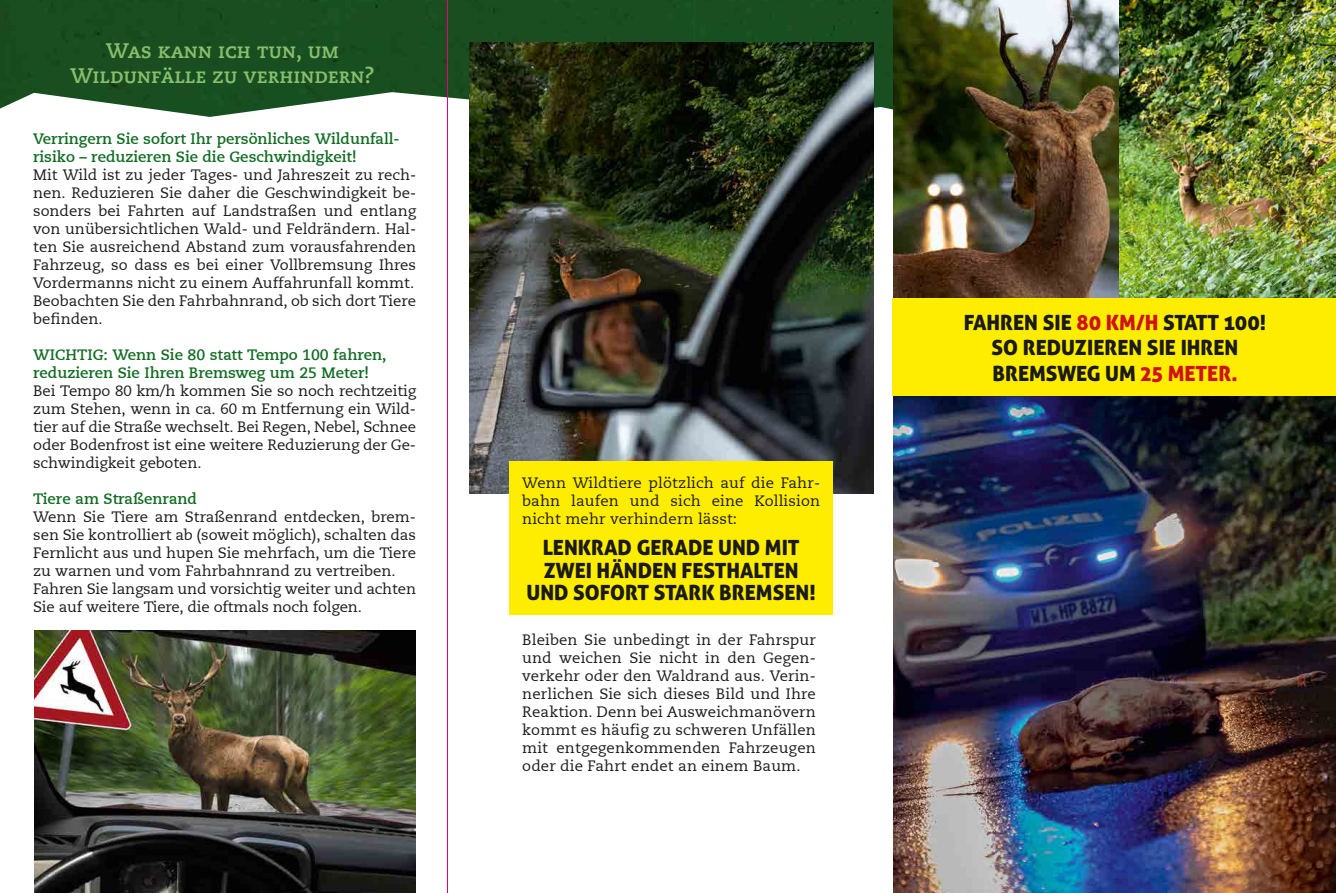
<style>
.page{position:relative;width:1336px;height:893px;background:#fff}
.page>*{position:absolute;margin:0;border:0;box-sizing:border-box;transform-origin:0 0}
.t1{font:21px/22.5px "Aller Display";color:#1a1a18;text-align:center}
.t2{font:21px/25.2px "Caecilia Bold SC";color:#8abe6d;text-align:center}
.t3{font:15px/18px "Caecilia LT";color:#1a1a18;text-align:justify}
.t4{font:700 15px/18px "Caecilia LT";color:#116c22}
.s1{color:#cd1316}
</style>
<div class="page">
<img style="left:0;top:0;width:694px;height:117px">
<img style="left:694px;top:0;width:198px;height:134px">
<img style="left:469px;top:43px;width:404px;height:451px">
<div style="left:509px;top:462px;width:323px;height:153px;background:#ffed00"></div>
<hr style="left:446px;top:0;width:1px;height:893px;background:#e5007d">
<hr style="left:892px;top:0;width:1px;height:893px;background:#e5007d">
<img style="left:34px;top:631px;width:382px;height:262px">
<img style="left:893px;top:395px;width:442px;height:498px">
<img style="left:893px;top:0;width:442px;height:298px">
<div style="left:892px;top:298px;width:443px;height:97px;background:#ffed00"></div>
<h1 class="t2" style="left:70px;top:38px;width:306px">Was kann ich tun, um<br>Wildunfälle zu verhindern?</h1>
<p class="t4" style="left:33px;top:130px;width:368px">Verringern Sie sofort Ihr persönliches Wildunfall&shy;risiko – reduzieren Sie die Geschwindigkeit!</p>
<p class="t3" style="left:33px;top:166px;width:384px;text-align:left">Mit Wild ist zu jeder Tages- und Jahreszeit zu rech&shy;nen. Reduzieren Sie daher die Geschwindigkeit be&shy;sonders bei Fahrten auf Landstraßen und entlang von unübersichtlichen Wald- und Feldrändern. Hal&shy;ten Sie ausreichend Abstand zum vorausfahrenden Fahrzeug, so dass es bei einer Vollbremsung Ihres Vordermanns nicht zu einem Auffahrunfall kommt.<br>Beobachten Sie den Fahrbahnrand, ob sich dort Tiere befinden.</p>
<p class="t4" style="left:33px;top:346px;width:355px">WICHTIG: Wenn Sie 80 statt Tempo 100 fahren, reduzieren Sie Ihren Bremsweg um 25 Meter!</p>
<p class="t3" style="left:33px;top:382px;width:384px">Bei Tempo 80 km/h kommen Sie so noch rechtzeitig zum Stehen, wenn in ca. 60 m Entfernung ein Wild&shy;tier auf die Straße wechselt. Bei Regen, Nebel, Schnee oder Bodenfrost ist eine weitere Reduzierung der Ge&shy;schwindigkeit geboten.</p>
<p class="t4" style="left:33px;top:490px;width:165px">Tiere am Straßenrand</p>
<p class="t3" style="left:33px;top:508px;width:384px;text-align:left">Wenn Sie Tiere am Straßenrand entdecken, brem&shy;sen Sie kontrolliert ab (soweit möglich), schalten das Fernlicht aus und hupen Sie mehrfach, um die Tiere zu warnen und vom Fahrbahnrand zu vertreiben.<br>Fahren Sie langsam und vorsichtig weiter und achten Sie auf weitere Tiere, die oftmals noch folgen.</p>
<p class="t3" style="left:522px;top:474px;width:299px">Wenn Wildtiere plötzlich auf die Fahr&shy;bahn laufen und sich eine Kollision nicht mehr verhindern lässt:</p>
<h1 class="t1" style="left:526px;top:536px;width:291px">LENKRAD GERADE UND MIT<br>ZWEI HÄNDEN FESTHALTEN<br>UND SOFORT STARK BREMSEN!</h1>
<p class="t3" style="left:522px;top:631px;width:295px">Bleiben Sie unbedingt in der Fahrspur und weichen Sie nicht in den Gegen&shy;verkehr oder den Waldrand aus. Verin&shy;nerlichen Sie sich dieses Bild und Ihre Reaktion. Denn bei Ausweichmanövern kommt es häufig zu schweren Unfällen mit entgegenkommenden Fahrzeugen oder die Fahrt endet an einem Baum.</p>
<h1 class="t1" style="left:963px;top:310px;width:304px;line-height:25.2px">FAHREN SIE <span class="s1">80 KM/H</span> STATT 100!<br>SO REDUZIEREN SIE IHREN<br>BREMSWEG UM <span class="s1">25 METER.</span></h1>
</div>
